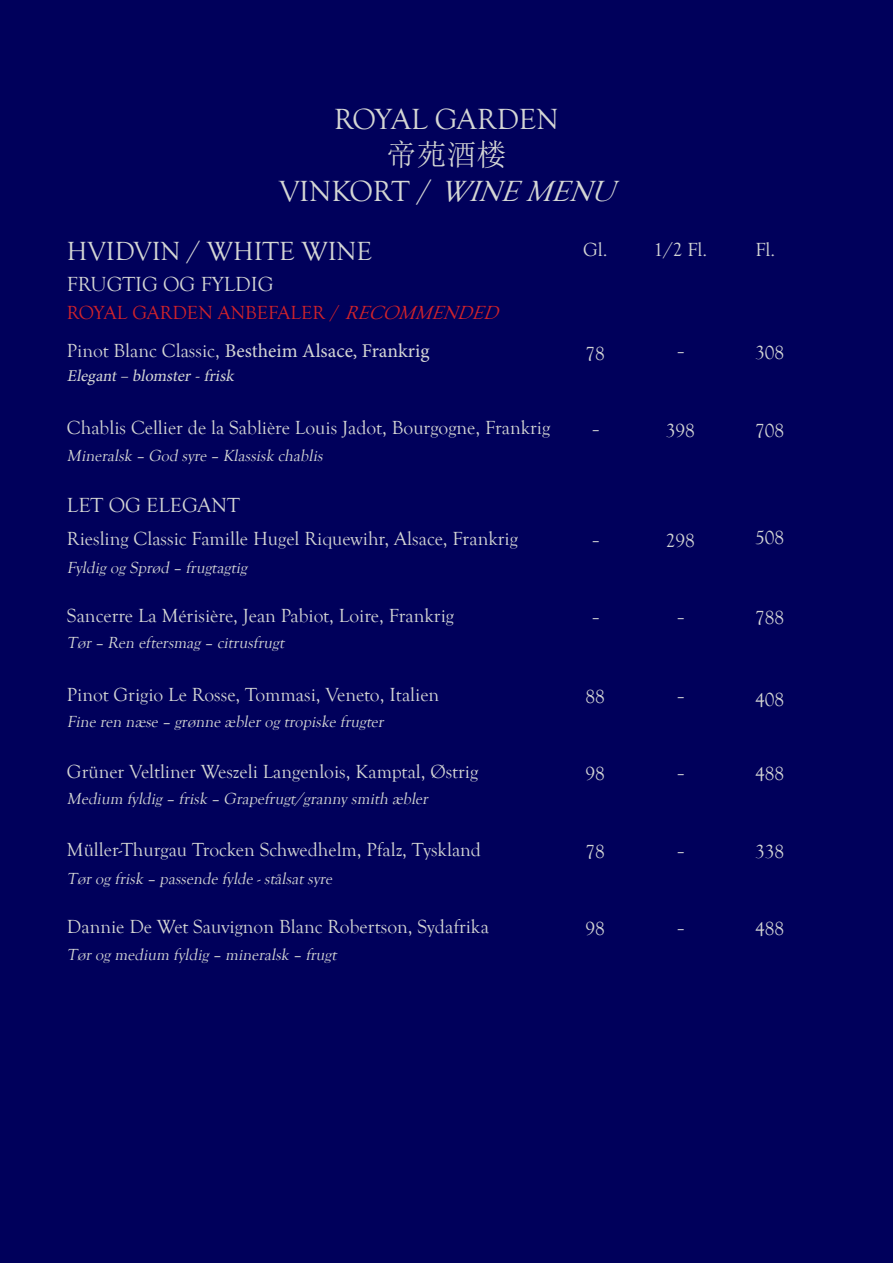
<style>
.page{position:relative;width:893px;height:1263px;background:#00005b}
.page>*{position:absolute;margin:0;border:0;box-sizing:border-box;transform-origin:0 0}
.t1{font:30px "Goudy Old Style T";color:#d4d6d4}
.t2{font:30px "Sim Sun";color:#d4d6d4}
.t3{font:27px "Goudy Old Style T";color:#d4d6d4}
.t4{font:21px "Goudy Old Style T";color:#d4d6d4}
.t5{font:19.5px "Goudy Old Style T";color:#d4d6d4}
.t6{font:19.5px "Minion Pro";color:#d4d6d4}
.t7{font:19.5px "Goudy Old Style T";color:#d1232a}
.t8{font:italic 16.5px "Goudy Old Style T";color:#d4d6d4}
.t9{font:italic 16.5px "Minion Pro";color:#d4d6d4}
.s1{font-style:italic}
.s2{font-family:"Goudy Old Style T"}
</style>
<div class="page">
<p class="t1" style="left:334px;top:103px;width:226px">ROYAL GARDEN</p>
<p class="t2" style="left:386px;top:139px;width:121px">帝苑酒楼</p>
<p class="t1" style="left:279px;top:175px;width:349px">V I N K O R T / <span class="s1">WINEMENU</span></p>
<p class="t3" style="left:67px;top:237px;width:307px">HVIDVIN / WHITE WINE</p>
<p class="t5" style="left:583px;top:239px;width:26px">Gl.</p>
<p class="t5" style="left:654px;top:239px;width:55px">1/2 Fl.</p>
<p class="t5" style="left:755px;top:239px;width:21px">Fl.</p>
<p class="t4" style="left:67px;top:273px;width:208px">FRUGTIG OG FYLDIG</p>
<p class="t7" style="left:67px;top:302px;width:440px">ROYAL GARDEN ANBEFALER / <span class="s1">RECOMMENDED</span></p>
<p class="t6" style="left:67px;top:338px;width:364px"><span class="s2">Pinot Blanc Classic,</span> Bestheim Alsace, Frankrig</p>
<p class="t9" style="left:67px;top:365px;width:172px">Elegant– blomster-frisk</p>
<p class="t5" style="left:67px;top:417px;width:485px">Chablis Cellier de la Sablière Louis Jadot, Bourgogne, Frankrig</p>
<p class="t8" style="left:67px;top:446px;width:260px">Mineralsk – God syre – Klassisk chablis</p>
<p class="t4" style="left:67px;top:494px;width:174px">LET OG ELEGANT</p>
<p class="t5" style="left:67px;top:528px;width:452px">Riesling Classic Famille Hugel Riquewihr, Alsace, Frankrig</p>
<p class="t8" style="left:67px;top:558px;width:185px">Fyldig og Sprød – frugtagtig</p>
<p class="t5" style="left:67px;top:605px;width:388px">Sancerre La Mérisière, Jean Pabiot, Loire, Frankrig</p>
<p class="t8" style="left:67px;top:634px;width:222px">Tør– Ren eftersmag – citrusfrugt</p>
<p class="t5" style="left:67px;top:684px;width:374px">Pinot Grigio Le Rosse, Tommasi, Veneto, Italien</p>
<p class="t8" style="left:67px;top:713px;width:321px">Fine ren næse – grønne æblerog tropiske frugter</p>
<p class="t5" style="left:67px;top:761px;width:413px">Grüner Veltliner Weszeli Langenlois, Kamptal, Østrig</p>
<p class="t8" style="left:67px;top:790px;width:366px">Medium fyldig – frisk – Grapefrugt/granny smith æbler</p>
<p class="t5" style="left:67px;top:839px;width:416px">Müller-Thurgau Trocken Schwedhelm, Pfalz, Tyskland</p>
<p class="t8" style="left:67px;top:869px;width:270px">Tørog frisk – passende fylde -stålsatsyre</p>
<p class="t5" style="left:67px;top:916px;width:423px">Dannie De Wet Sauvignon Blanc Robertson, Sydafrika</p>
<p class="t8" style="left:67px;top:945px;width:274px">Tørog medium fyldig – mineralsk – frugt</p>
<p class="t5" style="left:586px;top:342px;width:21px">78</p>
<p class="t8" style="left:676px;top:342px;width:13px">–</p>
<p class="t5" style="left:755px;top:342px;width:31px">308</p>
<p class="t8" style="left:591px;top:420px;width:13px">–</p>
<p class="t5" style="left:666px;top:419px;width:31px">398</p>
<p class="t5" style="left:755px;top:419px;width:31px">708</p>
<p class="t8" style="left:591px;top:530px;width:13px">–</p>
<p class="t5" style="left:666px;top:530px;width:31px">298</p>
<p class="t5" style="left:755px;top:527px;width:31px">508</p>
<p class="t8" style="left:591px;top:607px;width:13px">–</p>
<p class="t8" style="left:676px;top:607px;width:13px">–</p>
<p class="t5" style="left:755px;top:607px;width:31px">788</p>
<p class="t5" style="left:586px;top:686px;width:21px">88</p>
<p class="t8" style="left:676px;top:687px;width:13px">–</p>
<p class="t5" style="left:755px;top:688px;width:31px">408</p>
<p class="t5" style="left:586px;top:763px;width:21px">98</p>
<p class="t8" style="left:676px;top:763px;width:13px">–</p>
<p class="t5" style="left:755px;top:763px;width:31px">488</p>
<p class="t5" style="left:586px;top:841px;width:21px">78</p>
<p class="t8" style="left:676px;top:841px;width:13px">–</p>
<p class="t5" style="left:755px;top:841px;width:31px">338</p>
<p class="t5" style="left:586px;top:918px;width:21px">98</p>
<p class="t8" style="left:676px;top:918px;width:13px">–</p>
<p class="t5" style="left:755px;top:918px;width:31px">488</p>
</div>
